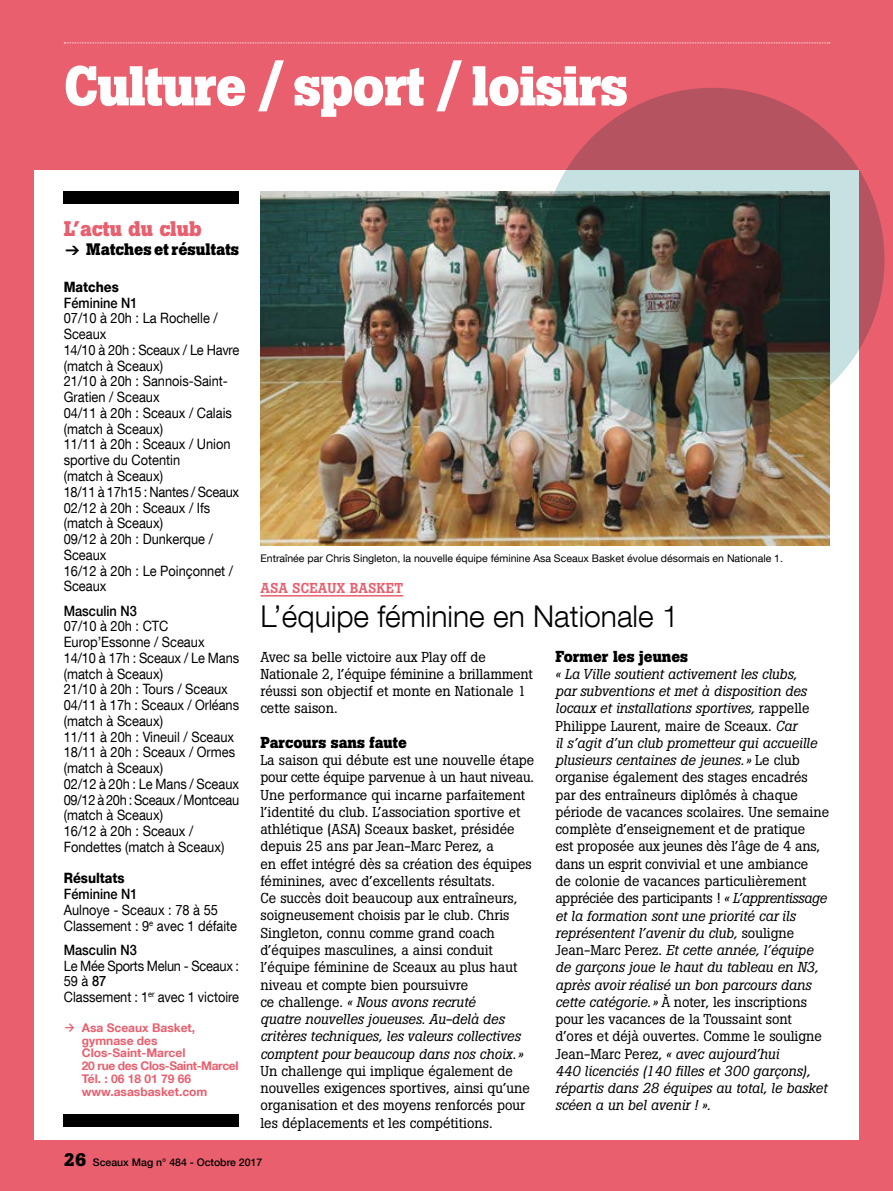
<style>
.page{position:relative;width:893px;height:1191px;background:#e95f6e}
.page>*{position:absolute;margin:0;border:0;box-sizing:border-box;transform-origin:0 0}
.t1{font:700 55.5px "Boton Pro";letter-spacing:-.02em;color:#fff}
.t2{font:300 30px "Helvetica Neue LT Com";color:#000}
.t3{font:700 21px "Boton Pro";color:#e95f6e}
.t4{font:700 16.5px "Boton Pro";color:#000}
.t5{font:700 15.75px "Boton Pro";color:#000}
.t6{font:italic 14.25px/17.2px "Boton Pro";color:#000}
.t7{font:14.25px/17.2px "Boton Pro";color:#000}
.t8{font:14.25px/15.8px "Helvetica Neue LT Com";color:#000;scale:.9 1}
.t9{font:500 14.25px "Helvetica Neue LT Com";color:#000;scale:.9 1}
.t10{font:800 14.25px "Helvetica Neue LT Com";color:#000;scale:.9 1}
.t11{font:500 14.25px "Boton Pro";letter-spacing:.01em;color:#e95f6e}
.t12{font:700 12px/12.8px "Helvetica Neue LT Com";color:#e95f6e}
.t13{font:10.5px "Helvetica Neue LT Com";color:#000}
.t14{font:500 10.5px "Helvetica Neue LT Com";color:#000}
.s1{font-family:"Flesh Plain";font-weight:400;font-size:18px}
.s2{font-weight:500}
.s3{font-family:"Flesh Plain";font-weight:400}
.s4{font-style:italic}
.s5{font-style:normal}
.s6{font-family:"Boton Pro";font-weight:700;font-size:18px}
</style>
<div class="page">
<div style="left:34px;top:170px;width:825px;height:970px;background:#fff"></div>
<svg style="left:64px;top:43px;width:766px;height:1px"></svg>
<div style="left:64px;top:1114px;width:175px;height:13px;background:#000"></div>
<hr style="left:261px;top:595px;width:142px;height:1px;background:#e95f6e">
<img style="left:260px;top:191px;width:569px;height:355px">
<img style="left:541px;top:88px;width:343px;height:343px;border-radius:50%">
<div style="left:64px;top:191px;width:175px;height:13px;background:#000"></div>
<h1 class="t1" style="left:64px;top:50px;width:566px">Culture / sport / loisirs</h1>
<h3 class="t3" style="left:64px;top:215px;width:140px">L’actu du club</h3>
<p class="t4" style="left:64px;top:238px;width:177px"><span class="s1">q</span> Matches et résultats</p>
<p class="t10" style="left:64px;top:278px;width:63px">Matches</p>
<p class="t9" style="left:64px;top:294px;width:84px">Féminine N1</p>
<p class="t8" style="left:64px;top:310px;width:196px">07/10 à 20h : La Rochelle /<br>Sceaux<br>14/10 à 20h : Sceaux / Le Havre (match à Sceaux)<br>21/10 à 20h : Sannois-Saint-<br>Gratien / Sceaux<br>04/11 à 20h : Sceaux / Calais (match à Sceaux)<br>11/11 à 20h : Sceaux / Union sportive du Cotentin<br>(match à Sceaux)<br>18/11 à 17h15 : Nantes / Sceaux<br>02/12 à 20h : Sceaux / Ifs (match à Sceaux)<br>09/12 à 20h : Dunkerque /<br>Sceaux<br>16/12 à 20h : Le Poinçonnet /<br>Sceaux</p>
<p class="t9" style="left:64px;top:602px;width:83px">Masculin N3</p>
<p class="t8" style="left:64px;top:618px;width:196px">07/10 à 20h : CTC<br>Europ’Essonne / Sceaux<br>14/10 à 17h : Sceaux / Le Mans (match à Sceaux)<br>21/10 à 20h : Tours / Sceaux<br>04/11 à 17h : Sceaux / Orléans (match à Sceaux)<br>11/11 à 20h : Vineuil / Sceaux<br>18/11 à 20h : Sceaux / Ormes (match à Sceaux)<br>02/12 à 20h : Le Mans / Sceaux<br>09/12 à 20h : Sceaux / Montceau (match à Sceaux)<br>16/12 à 20h : Sceaux /<br>Fondettes (match à Sceaux)</p>
<p class="t10" style="left:64px;top:869px;width:69px">Résultats</p>
<p class="t9" style="left:64px;top:885px;width:84px">Féminine N1</p>
<p class="t8" style="left:64px;top:901px;width:194px">Aulnoye - Sceaux : 78 à 55<br>Classement : 9<sup>e</sup> avec 1 défaite</p>
<p class="t9" style="left:64px;top:941px;width:83px">Masculin N3</p>
<p class="t8" style="left:64px;top:957px;width:196px">Le Mée Sports Melun - Sceaux :<br>59 à <span class="s2">87<br></span>Classement : 1<sup>er</sup> avec 1 victoire</p>
<p class="t12" style="left:82px;top:1021px;width:158px;text-indent:-18px"><span class="s3">q</span> Asa Sceaux Basket, gymnase des<br>Clos-Saint-Marcel<br>20 rue des Clos-Saint-Marcel<br>Tél. : 06 18 01 79 66 www.asasbasket.com</p>
<p class="t13" style="left:260px;top:551px;width:524px">Entraînée par Chris Singleton, la nouvelle équipe féminine Asa Sceaux Basket évolue désormais en Nationale 1.</p>
<p class="t11" style="left:261px;top:578px;width:144px">ASA SCEAUX BASKET</p>
<h2 class="t2" style="left:260px;top:598px;width:420px">L’équipe féminine en Nationale 1</h2>
<p class="t7" style="left:260px;top:648px;width:274px">Avec sa belle victoire aux Play off de Nationale 2, l’équipe féminine a brillamment réussi son objectif et monte en Nationale 1 cette saison.</p>
<p class="t5" style="left:260px;top:732px;width:148px">Parcours sans faute</p>
<p class="t7" style="left:260px;top:751px;width:275px">La saison qui débute est une nouvelle étape pour cette équipe parvenue à un haut niveau.<br>Une performance qui incarne parfaitement l’identité du club. L’association sportive et athlétique (ASA) Sceaux basket, présidée depuis 25 ans par Jean-Marc Perez, a<br>en effet intégré dès sa création des équipes féminines, avec d’excellents résultats.<br>Ce succès doit beaucoup aux entraîneurs, soigneusement choisis par le club. Chris Singleton, connu comme grand coach d’équipes masculines, a ainsi conduit l’équipe féminine de Sceaux au plus haut niveau et compte bien poursuivre<br>ce challenge. <span class="s4">« Nous avons recruté<br>quatre nouvelles joueuses. Au-delà des critères techniques, les valeurs collectives comptent pour beaucoup dans nos choix.»</span></p>
<p class="t7" style="left:260px;top:1062px;width:271px">Un challenge qui implique également de nouvelles exigences sportives, ainsi qu’une organisation et des moyens renforcés pour les déplacements et les compétitions.</p>
<p class="t5" style="left:555px;top:646px;width:134px">Former les jeunes</p>
<p class="t6" style="left:555px;top:665px;width:275px">« La Ville soutient activement les clubs,<br>par subventions et met à disposition des locaux et installations sportives, <span class="s5">rappelle Philippe Laurent, maire de Sceaux.</span> Car<br>il s’agit d’un club prometteur qui accueille plusieurs centaines de jeunes.» <span class="s5">Le club organise également des stages encadrés par des entraîneurs diplômés à chaque période de vacances scolaires. Une semaine complète d’enseignement et de pratique<br>est proposée aux jeunes dès l’âge de 4 ans, dans un esprit convivial et une ambiance<br>de colonie de vacances particulièrement appréciée des participants !</span> « L’apprentissage et la formation sont une priorité car ils représentent l’avenir du club, <span class="s5">souligne Jean-Marc Perez.</span> Et cette année, l’équipe de garçons joue le haut du tableau en N3, après avoir réalisé un bon parcours dans cette catégorie.» <span class="s5">À noter, les inscriptions pour les vacances de la Toussaint sont d’ores et déjà ouvertes. Comme le souligne Jean-Marc Perez,</span> « avec aujourd’hui<br>440 licenciés (140 filles et 300 garçons), répartis dans 28 équipes au total, le basket scéen a un bel avenir ! ».</p>
<p class="t14" style="left:64px;top:1155px;width:200px"><span class="s6">26</span> Sceaux Mag n° 484 - Octobre 2017</p>
</div>
